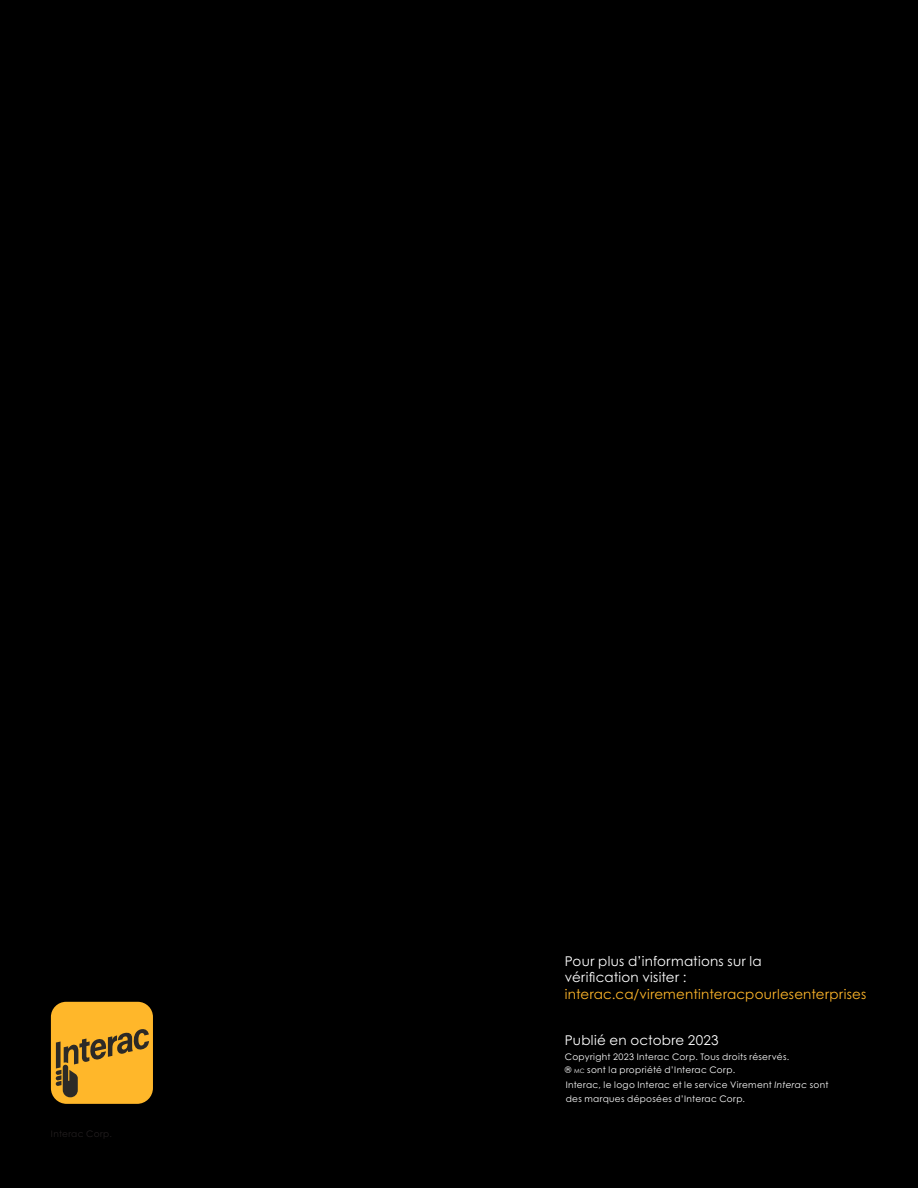
<style>
.page{position:relative;width:918px;height:1188px;background:#000}
.page>*{position:absolute;margin:0;border:0;box-sizing:border-box;transform-origin:0 0}
.t1{font:13.5px/16.5px "Century Gothic Pro";letter-spacing:.02em;color:#fff}
.t2{font:13.5px "Century Gothic Pro";letter-spacing:.015em;color:#ffb72a}
.t3{font:9px/13.5px "Century Gothic Pro";letter-spacing:.035em;color:#fff}
.t4{font:9px "Century Gothic Pro";letter-spacing:.035em;color:#231f20}
.s1{font-size:6px}
.s2{font-style:italic}
</style>
<div class="page">
<div style="left:51px;top:1002px;width:102px;height:102px;background:#ffb72a;border-radius:16px"></div>
<svg style="left:56px;top:1029px;width:93px;height:68px"></svg>
<p class="t4" style="left:51px;top:1128px;width:62px">Interac Corp.</p>
<h1 class="t1" style="left:565px;top:953px;width:198px">Pour plus d’informations sur la vérification visiter :</h1>
<h1 class="t2" style="left:565px;top:986px;width:303px">interac.ca/virementinteracpourlesenterprises</h1>
<h1 class="t1" style="left:565px;top:1032px;width:155px">Publié en octobre 2023</h1>
<p class="t3" style="left:565px;top:1049px;width:226px">Copyright 2023 Interac Corp. Tous droits réservés. ® <span class="s1">MC</span> sont la propriété d’Interac Corp.</p>
<p class="t3" style="left:566px;top:1078px;width:264px">Interac, le logo Interac et le service Virement <span class="s2">Interac</span> sont des marques déposées d’Interac Corp.</p>
</div>
